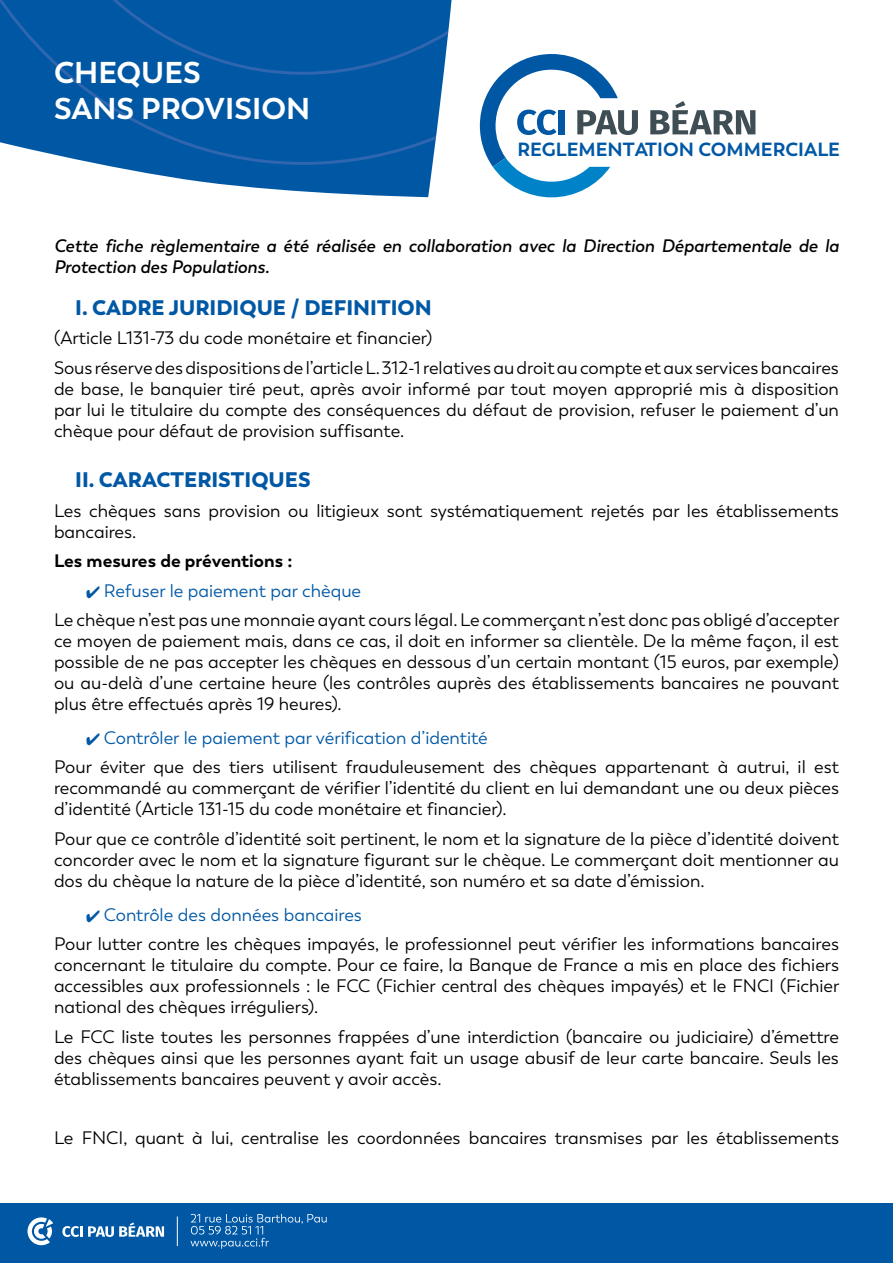
<style>
.page{position:relative;width:893px;height:1263px;background:#fff}
.page>*{position:absolute;margin:0;border:0;box-sizing:border-box;transform-origin:0 0}
.t1{font:700 30px/36px "Trenda";color:#fff}
.t2{font:900 21px "Trenda";color:#0058a5}
.t3{font:700 19.05px "Trenda";color:#0058a5}
.t4{font:18px/21px "Trenda";color:#000}
.t5{font:italic 600 18px/21px "Trenda";color:#000}
.t6{font:700 18px "Trenda";color:#000}
.s1{color:#0058a5}
</style>
<div class="page">
<svg style="left:104px;top:165px;width:329px;height:32px;fill:#0058a5"></svg>
<svg style="left:0;top:0;width:448px;height:165px;background:#085da7"></svg>
<svg style="left:480px;top:54px;width:158px;height:143px"></svg>
<svg style="left:650px;top:101px;width:105px;height:33px"></svg>
<div style="left:0;top:1203px;width:893px;height:60px;background:#0058a5"></div>
<svg style="left:190px;top:1214px;width:137px;height:35px"></svg>
<svg style="left:27px;top:1217px;width:26px;height:28px"></svg>
<svg style="left:62px;top:1222px;width:102px;height:15px"></svg>
<hr style="left:177px;top:1216px;width:1px;height:30px;background:#fff">
<h1 class="t1" style="left:54px;top:55px;width:258px">CHEQUES<br>SANS PROVISION</h1>
<p class="t3" style="left:518px;top:138px;width:324px">REGLEMENTATION COMMERCIALE</p>
<p class="t5" style="left:54px;top:235px;width:786px">Cette fiche règlementaire a été réalisée en collaboration avec la Direction Départementale de la<br>Protection des Populations.</p>
<p class="t2" style="left:75px;top:294px;width:358px">I. CADRE JURIDIQUE / DEFINITION</p>
<p class="t4" style="left:54px;top:323px;width:786px;line-height:29.5px">(Article L131-73 du code monétaire et financier)<br>Sous réserve des dispositions de l’article L. 312-1 relatives au droit au compte et aux services bancaires</p>
<p class="t4" style="left:54px;top:378px;width:786px;text-align:justify">de base, le banquier tiré peut, après avoir informé par tout moyen approprié mis à disposition par lui le titulaire du compte des conséquences du défaut de provision, refuser le paiement d’un chèque pour défaut de provision suffisante.</p>
<p class="t2" style="left:75px;top:466px;width:237px">II. CARACTERISTIQUES</p>
<p class="t4" style="left:54px;top:500px;width:786px">Les chèques sans provision ou litigieux sont systématiquement rejetés par les établissements bancaires.</p>
<p class="t6" style="left:54px;top:550px;width:240px">Les mesures de préventions :</p>
<p class="t4" style="left:54px;top:576px;width:787px;line-height:29.5px;text-indent:32px"><span class="s1">✔ Refuser le paiement par chèque<br></span>Le chèque n’est pas une monnaie ayant cours légal. Le commerçant n’est donc pas obligé d’accepter</p>
<p class="t4" style="left:54px;top:631px;width:786px;text-align:justify">ce moyen de paiement mais, dans ce cas, il doit en informer sa clientèle. De la même façon, il est possible de ne pas accepter les chèques en dessous d’un certain montant (15 euros, par exemple) ou au-delà d’une certaine heure (les contrôles auprès des établissements bancaires ne pouvant plus être effectués après 19 heures).</p>
<p class="t4" style="left:54px;top:723px;width:786px;line-height:29.5px;text-indent:32px"><span class="s1">✔ Contrôler le paiement par vérification d’identité<br></span>Pour éviter que des tiers utilisent frauduleusement des chèques appartenant à autrui, il est</p>
<p class="t4" style="left:54px;top:778px;width:786px">recommandé au commerçant de vérifier l’identité du client en lui demandant une ou deux pièces d’identité (Article 131-15 du code monétaire et financier).</p>
<p class="t4" style="left:54px;top:828px;width:786px;text-align:justify">Pour que ce contrôle d’identité soit pertinent, le nom et la signature de la pièce d’identité doivent concorder avec le nom et la signature figurant sur le chèque. Le commerçant doit mentionner au dos du chèque la nature de la pièce d’identité, son numéro et sa date d’émission.</p>
<p class="t4" style="left:54px;top:900px;width:786px;line-height:29.5px;text-indent:32px"><span class="s1">✔ Contrôle des données bancaires<br></span>Pour lutter contre les chèques impayés, le professionnel peut vérifier les informations bancaires</p>
<p class="t4" style="left:54px;top:955px;width:787px;text-align:justify">concernant le titulaire du compte. Pour ce faire, la Banque de France a mis en place des fichiers accessibles aux professionnels : le FCC (Fichier central des chèques impayés) et le FNCI (Fichier national des chèques irréguliers).</p>
<p class="t4" style="left:54px;top:1026px;width:786px;text-align:justify">Le FCC liste toutes les personnes frappées d’une interdiction (bancaire ou judiciaire) d’émettre des chèques ainsi que les personnes ayant fait un usage abusif de leur carte bancaire. Seuls les établissements bancaires peuvent y avoir accès.</p>
<p class="t4" style="left:54px;top:1127px;width:786px">Le FNCI, quant à lui, centralise les coordonnées bancaires transmises par les établissements</p>
</div>
